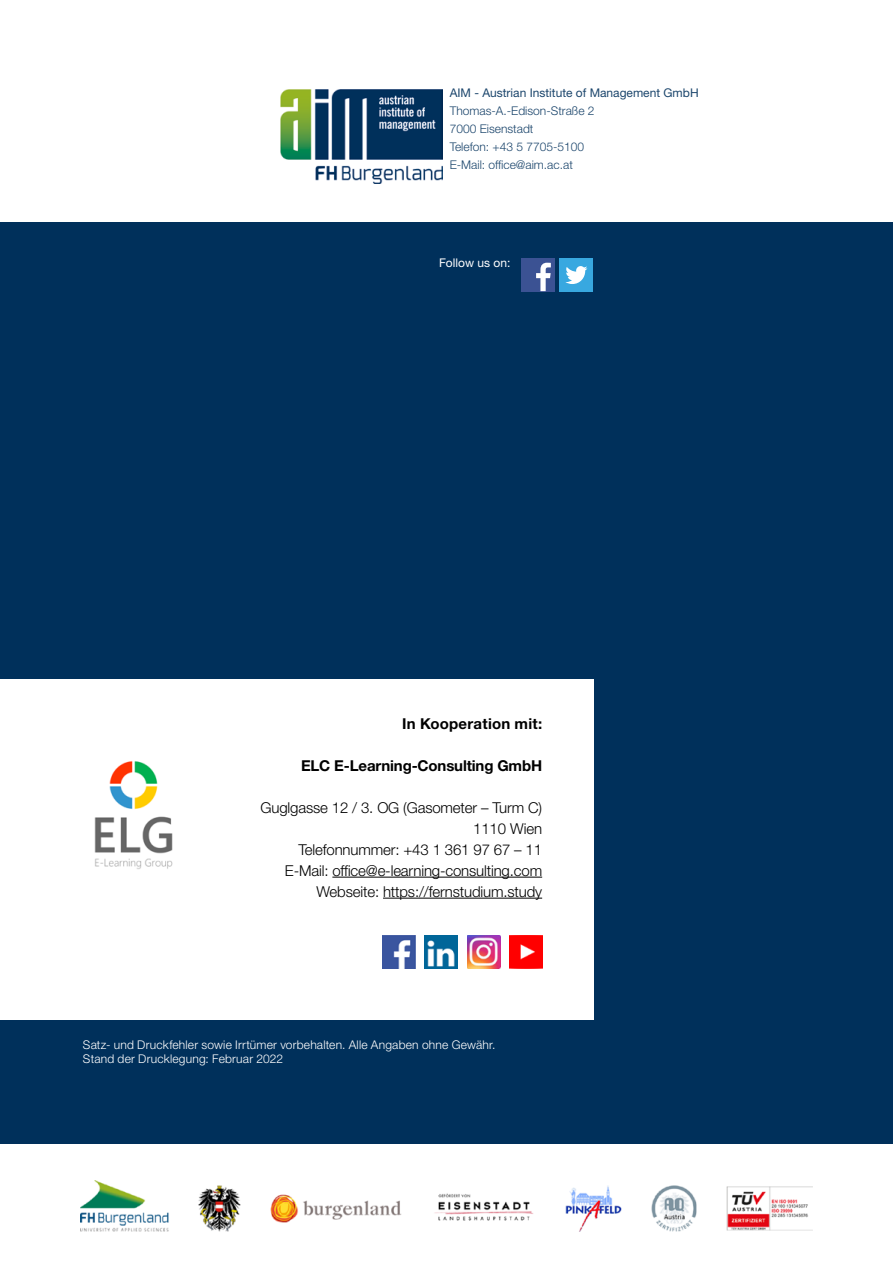
<style>
.page{position:relative;width:893px;height:1263px;background:#fff}
.page>*{position:absolute;margin:0;border:0;box-sizing:border-box;transform-origin:0 0}
.t1{font:300 15px/21px "Helvetica Neue LT Std";letter-spacing:-.01em;color:#000;text-align:right}
.t2{font:700 15px "Helvetica Neue LT Std";letter-spacing:-.01em;color:#000}
.t3{font:700 15px "Helvetica Neue LT Std";letter-spacing:.015em;color:#000}
.t4{font:300 12px/14.4px "Helvetica Neue LT Std";letter-spacing:.015em;color:#fff}
.t5{font:300 12px/18px "Helvetica Neue LT Std";color:#00305b}
.t6{font:12px "Helvetica Neue LT Std";color:#00305b}
.t7{font:12px "Helvetica Neue LT Std";color:#fff}
</style>
<div class="page">
<div style="left:0;top:223px;width:893px;height:921px;background:#00305b"></div>
<div style="left:521px;top:258px;width:33px;height:33px;background:#3b5293"></div>
<svg style="left:536px;top:263px;width:15px;height:28px"></svg>
<div style="left:560px;top:258px;width:33px;height:34px;background:#38a8e0"></div>
<svg style="left:565px;top:266px;width:22px;height:18px"></svg>
<img style="left:80px;top:1180px;width:733px;height:51px">
<img style="left:281px;top:89px;width:162px;height:94px">
<div style="left:0;top:679px;width:593px;height:340px;background:#fff"></div>
<hr style="left:332px;top:877px;width:210px;height:1px;background:#000">
<hr style="left:383px;top:898px;width:159px;height:1px;background:#000">
<img style="left:94px;top:761px;width:79px;height:108px">
<img style="left:467px;top:935px;width:33px;height:33px">
<img style="left:510px;top:935px;width:33px;height:33px">
<img style="left:425px;top:936px;width:33px;height:32px">
<img style="left:382px;top:935px;width:33px;height:33px">
<p class="t6" style="left:450px;top:85px;width:250px">AIM - Austrian Institute of Management GmbH</p>
<p class="t5" style="left:450px;top:101px;width:146px">Thomas-A.-Edison-Straße 2<br>7000 Eisenstadt<br>Telefon: +43 5 7705-5100<br>E-Mail: office@aim.ac.at</p>
<p class="t7" style="left:439px;top:256px;width:73px">Follow us on:</p>
<p class="t3" style="left:402px;top:714px;width:141px">In Kooperation mit:</p>
<p class="t2" style="left:301px;top:756px;width:243px">ELC E-Learning-Consulting GmbH</p>
<p class="t1" style="left:261px;top:796px;width:283px">Guglgasse 12 / 3. OG (Gasometer – Turm C)<br>1110 Wien<br>Telefonnummer: +43 1 361 97 67 – 11<br>E-Mail: office@e-learning-consulting.com Webseite: https://fernstudium.study</p>
<p class="t4" style="left:83px;top:1037px;width:414px">Satz- und Druckfehler sowie Irrtümer vorbehalten. Alle Angaben ohne Gewähr.<br>Stand der Drucklegung: Februar 2022</p>
</div>
